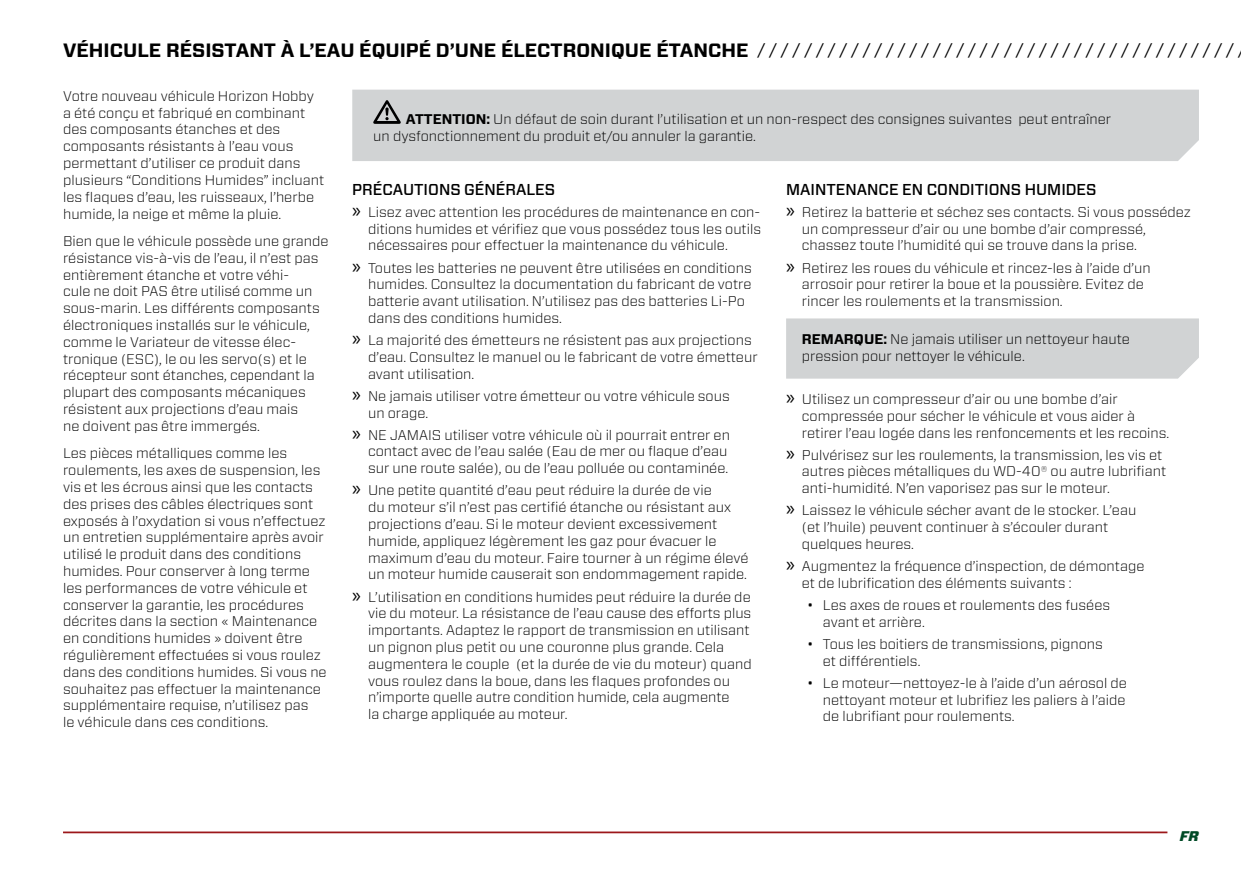
<style>
.page{position:relative;width:1241px;height:874px;background:#fff}
.page>*{position:absolute;margin:0;border:0;box-sizing:border-box;transform-origin:0 0}
.t1{font:700 19.25px "Forza";color:#000}
.t2{font:16.62px "Forza";color:#000}
.t3{font:500 15.75px "Forza";color:#000}
.t4{font:300 14px/16.8px "Forza";color:#000}
.t5{font:italic 900 14px "Forza";color:#004a26}
.s1{font-weight:700;font-size:19.25px}
.s2{font-weight:700}
.s3{font-family:"Myriad Pro";font-weight:400;font-size:21px}
</style>
<div class="page">
<hr style="left:63px;top:831px;width:1104px;height:1px;background:#9c171a">
<div style="left:786px;top:318px;width:412px;height:60px;background:#d1d3d4"></div>
<div style="left:352px;top:90px;width:846px;height:71px;background:#d1d3d4"></div>
<svg style="left:373px;top:100px;width:27px;height:24px"></svg>
<h1 class="t1" style="left:63px;top:38px;width:142px">VÉHICULE RÉSISTANT</h1>
<h1 class="t1" style="left:281px;top:38px;width:48px">À L’EAU</h1>
<h1 class="t1" style="left:359px;top:38px;width:110px">ÉQUI PÉ D’UNE</h1>
<h1 class="t1" style="left:501px;top:38px;width:64px">ÉLECTRONIQUE</h1>
<h1 class="t1" style="left:656px;top:38px;width:26px">ÉTAN</h1>
<p class="t2" style="left:708px;top:38px;width:528px"><span class="s1">CHE</span> / / / / / / / / / / / / / / / / / / / / / / / / / / / / / / / / / / / / / / / / /</p>
<p class="t4" style="left:63px;top:87px;width:262px">Votre nouveau véhicule Horizon Hobby a été conçu et fabriqué en combinant des composants étanches et des composants résistants à l’eau vous permettant d’utiliser ce produit dans plusieurs “Conditions Humides” incluant les flaques d’eau, les ruisseaux, l’herbe humide, la neige et même la pluie.</p>
<p class="t4" style="left:63px;top:232px;width:267px">Bien que le véhicule possède une grande résistance vis-à-vis de l’eau, il n’est pas entièrement étanche et votre véhi-<br>cule ne doit PAS être utilisé comme un sous-marin. Les différents composants électroniques installés sur le véhicule, comme le Variateur de vitesse élec&shy;tronique (ESC), le ou les servo(s) et le récepteur sont étanches, cependant la plupart des composants mécaniques résistent aux projections d’eau mais<br>ne doivent pas être immergés.</p>
<p class="t4" style="left:63px;top:444px;width:265px">Les pièces métalliques comme les roulements, les axes de suspension, les vis et les écrous ainsi que les contacts des prises des câbles électriques sont exposés à l’oxydation si vous n’effectuez un entretien supplémentaire après avoir utilisé le produit dans des conditions humides. Pour conserver à long terme les performances de votre véhicule et conserver la garantie, les procédures décrites dans la section « Maintenance en conditions humides » doivent être régulièrement effectuées si vous roulez dans des conditions humides. Si vous ne souhaitez pas effectuer la maintenance supplémentaire requise, n’utilisez pas<br>le véhicule dans ces conditions.</p>
<p class="t4" style="left:373px;top:110px;width:739px;text-indent:33px"><span class="s2">ATTENTION:</span> Un défaut de soin durant l’utilisation et un non-respect des consignes suivantes peut entraîner un dysfonctionnement du produit et/ou annuler la garantie.</p>
<p class="t3" style="left:352px;top:179px;width:204px">PRÉCAUTIONS GÉNÉRALES</p>
<p class="t4" style="left:368px;top:203px;width:394px;text-align:justify;text-indent:-16px"><span class="s3">»</span> Lisez avec attention les procédures de maintenance en con&shy;ditions humides et vérifiez que vous possédez tous les outils nécessaires pour effectuer la maintenance du véhicule.</p>
<p class="t4" style="left:368px;top:259px;width:385px;text-indent:-16px"><span class="s3">»</span> Toutes les batteries ne peuvent être utilisées en conditions humides. Consultez la documentation du fabricant de votre batterie avant utilisation. N’utilisez pas des batteries Li-Po dans des conditions humides.</p>
<p class="t4" style="left:368px;top:331px;width:391px;text-indent:-16px"><span class="s3">»</span> La majorité des émetteurs ne résistent pas aux projections d’eau. Consultez le manuel ou le fabricant de votre émetteur avant utilisation.</p>
<p class="t4" style="left:368px;top:387px;width:363px;text-indent:-16px"><span class="s3">»</span> Ne jamais utiliser votre émetteur ou votre véhicule sous un orage.</p>
<p class="t4" style="left:368px;top:425px;width:363px;text-indent:-16px"><span class="s3">»</span> NE JAMAIS utiliser votre véhicule où il pourrait entrer en contact avec de l’eau salée (Eau de mer ou flaque d’eau sur une route salée), ou de l’eau polluée ou contaminée.</p>
<p class="t4" style="left:368px;top:481px;width:382px;text-indent:-16px"><span class="s3">»</span> Une petite quantité d’eau peut réduire la durée de vie<br>du moteur s’il n’est pas certifié étanche ou résistant aux projections d’eau. Si le moteur devient excessivement humide, appliquez légèrement les gaz pour évacuer le maximum d’eau du moteur. Faire tourner à un régime élevé un moteur humide causerait son endommagement rapide.</p>
<p class="t4" style="left:368px;top:587px;width:385px;text-indent:-16px"><span class="s3">»</span> L’utilisation en conditions humides peut réduire la durée de vie du moteur. La résistance de l’eau cause des efforts plus importants. Adaptez le rapport de transmission en utilisant un pignon plus petit ou une couronne plus grande. Cela augmentera le couple (et la durée de vie du moteur) quand vous roulez dans la boue, dans les flaques profondes ou n’importe quelle autre condition humide, cela augmente<br>la charge appliquée au moteur.</p>
<p class="t3" style="left:786px;top:179px;width:312px">MAINTENANCE EN CONDITIONS HUMIDES</p>
<p class="t4" style="left:801px;top:203px;width:390px;text-indent:-16px"><span class="s3">»</span> Retirez la batterie et séchez ses contacts. Si vous possédez un compresseur d’air ou une bombe d’air compressé, chassez toute l’humidité qui se trouve dans la prise.</p>
<p class="t4" style="left:801px;top:259px;width:350px;text-indent:-16px"><span class="s3">»</span> Retirez les roues du véhicule et rincez-les à l’aide d’un arrosoir pour retirer la boue et la poussière. Evitez de rincer les roulements et la transmission.</p>
<p class="t4" style="left:801px;top:330px;width:329px"><span class="s2">REMARQUE:</span> Ne jamais utiliser un nettoyeur haute pression pour nettoyer le véhicule.</p>
<p class="t4" style="left:801px;top:390px;width:369px;text-indent:-16px"><span class="s3">»</span> Utilisez un compresseur d’air ou une bombe d’air compressée pour sécher le véhicule et vous aider à retirer l’eau logée dans les renfoncements et les recoins.</p>
<p class="t4" style="left:801px;top:445px;width:366px;text-indent:-16px"><span class="s3">»</span> Pulvérisez sur les roulements, la transmission, les vis et autres pièces métalliques du WD-40® ou autre lubrifiant anti-humidité. N’en vaporisez pas sur le moteur.</p>
<p class="t4" style="left:801px;top:501px;width:336px;text-indent:-16px"><span class="s3">»</span> Laissez le véhicule sécher avant de le stocker. L’eau (et l’huile) peuvent continuer à s’écouler durant quelques heures.</p>
<p class="t4" style="left:801px;top:557px;width:344px;text-indent:-16px"><span class="s3">»</span> Augmentez la fréquence d’inspection, de démontage et de lubrification des éléments suivants :</p>
<p class="t4" style="left:822px;top:596px;width:289px;text-indent:-16px">• Les axes de roues et roulements des fusées avant et arrière.</p>
<p class="t4" style="left:822px;top:634px;width:281px;text-indent:-16px">• Tous les boitiers de transmissions, pignons et différentiels.</p>
<p class="t4" style="left:822px;top:673px;width:305px;text-align:justify;text-indent:-16px">• Le moteur—nettoyez-le à l’aide d’un aérosol de nettoyant moteur et lubrifiez les paliers à l’aide de lubrifiant pour roulements.</p>
<p class="t5" style="left:1179px;top:826px;width:21px">FR</p>
</div>
